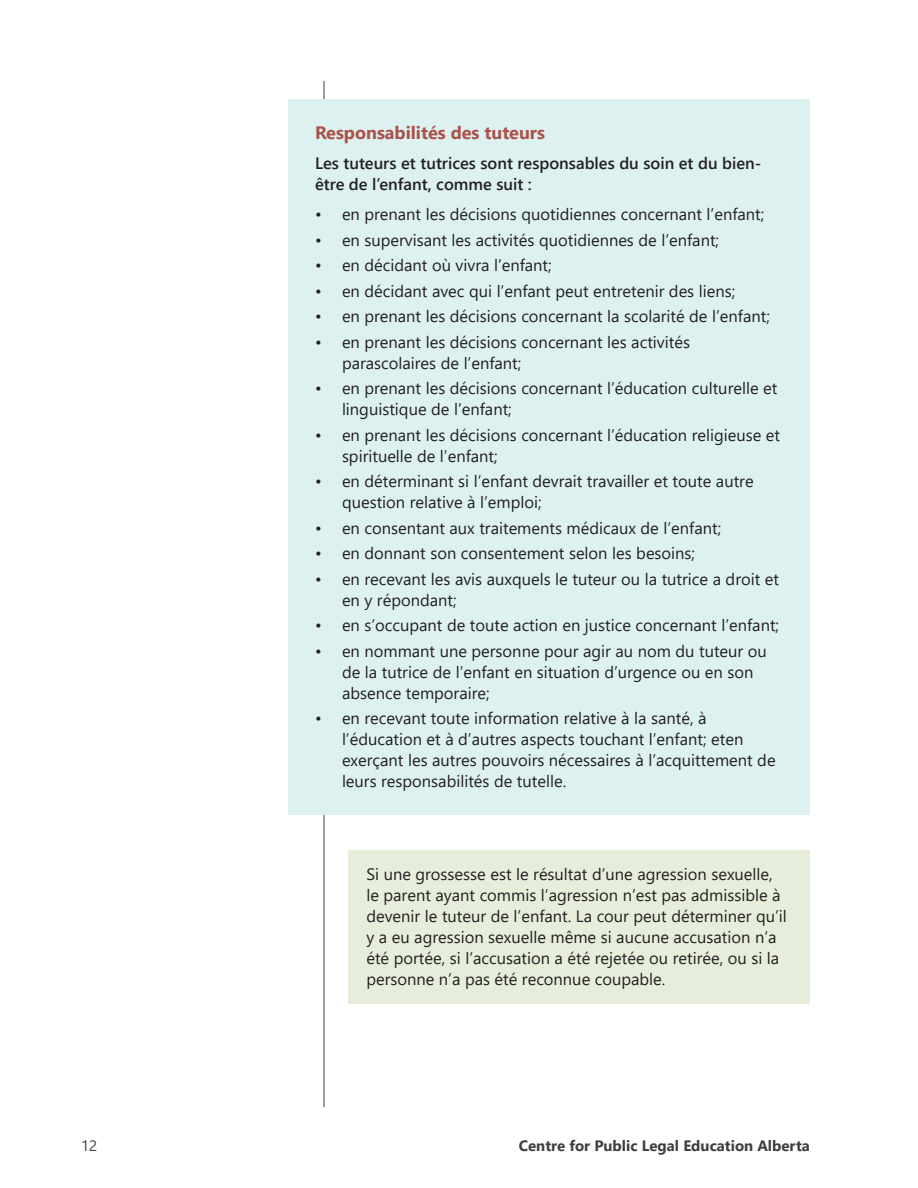
<style>
.page{position:relative;width:918px;height:1188px;background:#fff}
.page>*{position:absolute;margin:0;border:0;box-sizing:border-box;transform-origin:0 0}
.Subsection_Heading{font:700 18px "Segoe UI";color:#ab524a}
.Body{font:16.5px/21px "Segoe UI";color:#231f20}
.Body-2{font:600 16.5px/21px "Segoe UI";color:#231f20}
.t1{font:700 15px "Segoe UI";color:#3e3e3f}
.t2{font:15px "Segoe UI";color:#3e3e3f}
</style>
<div class="page">
<hr style="left:324px;top:81px;width:1px;height:1026px;background:#3e3e3f">
<div style="left:348px;top:850px;width:462px;height:153px;background:#e6eedb"></div>
<div style="left:288px;top:99px;width:522px;height:715px;background:#ddf1f1"></div>
<p class="Subsection_Heading" style="left:315px;top:116px;width:232px">Responsabilités des tuteurs</p>
<p class="Body-2" style="left:315px;top:151px;width:448px">Les tuteurs et tutrices sont responsables du soin et du bien&shy;être de l’enfant, comme suit :</p>
<p class="Body" style="left:315px;top:202px;width:451px">• en prenant les décisions quotidiennes concernant l’enfant;</p>
<p class="Body" style="left:315px;top:228px;width:406px">• en supervisant les activités quotidiennes de l’enfant;</p>
<p class="Body" style="left:315px;top:253px;width:238px">• en décidant où vivra l’enfant;</p>
<p class="Body" style="left:315px;top:279px;width:422px">• en décidant avec qui l’enfant peut entretenir des liens;</p>
<p class="Body" style="left:315px;top:304px;width:456px">• en prenant les décisions concernant la scolarité de l’enfant;</p>
<p class="Body" style="left:342px;top:330px;width:350px;text-indent:-27px">• en prenant les décisions concernant les activités parascolaires de l’enfant;</p>
<p class="Body" style="left:342px;top:376px;width:437px;text-indent:-27px">• en prenant les décisions concernant l’éducation culturelle et linguistique de l’enfant;</p>
<p class="Body" style="left:342px;top:423px;width:440px;text-indent:-27px">• en prenant les décisions concernant l’éducation religieuse et spirituelle de l’enfant;</p>
<p class="Body" style="left:342px;top:469px;width:413px;text-indent:-27px">• en déterminant si l’enfant devrait travailler et toute autre question relative à l’emploi;</p>
<p class="Body" style="left:315px;top:516px;width:408px">• en consentant aux traitements médicaux de l’enfant;</p>
<p class="Body" style="left:315px;top:541px;width:382px">• en donnant son consentement selon les besoins;</p>
<p class="Body" style="left:342px;top:567px;width:439px;text-indent:-27px">• en recevant les avis auxquels le tuteur ou la tutrice a droit et en y répondant;</p>
<p class="Body" style="left:315px;top:613px;width:466px">• en s’occupant de toute action en justice concernant l’enfant;</p>
<p class="Body" style="left:342px;top:639px;width:426px;text-indent:-27px">• en nommant une personne pour agir au nom du tuteur ou de la tutrice de l’enfant en situation d’urgence ou en son absence temporaire;</p>
<p class="Body" style="left:342px;top:706px;width:435px;text-indent:-27px">• en recevant toute information relative à la santé, à l’éducation et à d’autres aspects touchant l’enfant; eten exerçant les autres pouvoirs nécessaires à l’acquittement de leurs responsabilités de tutelle.</p>
<p class="Body" style="left:366px;top:862px;width:422px">Si une grossesse est le résultat d’une agression sexuelle, le parent ayant commis l’agression n’est pas admissible à devenir le tuteur de l’enfant. La cour peut déterminer qu’il y a eu agression sexuelle même si aucune accusation n’a été portée, si l’accusation a été rejetée ou retirée, ou si la personne n’a pas été reconnue coupable.</p>
<p class="t2" style="left:81px;top:1131px;width:18px">12</p>
<p class="t1" style="left:519px;top:1132px;width:293px">Centre for Public Legal Education Alberta</p>
</div>
